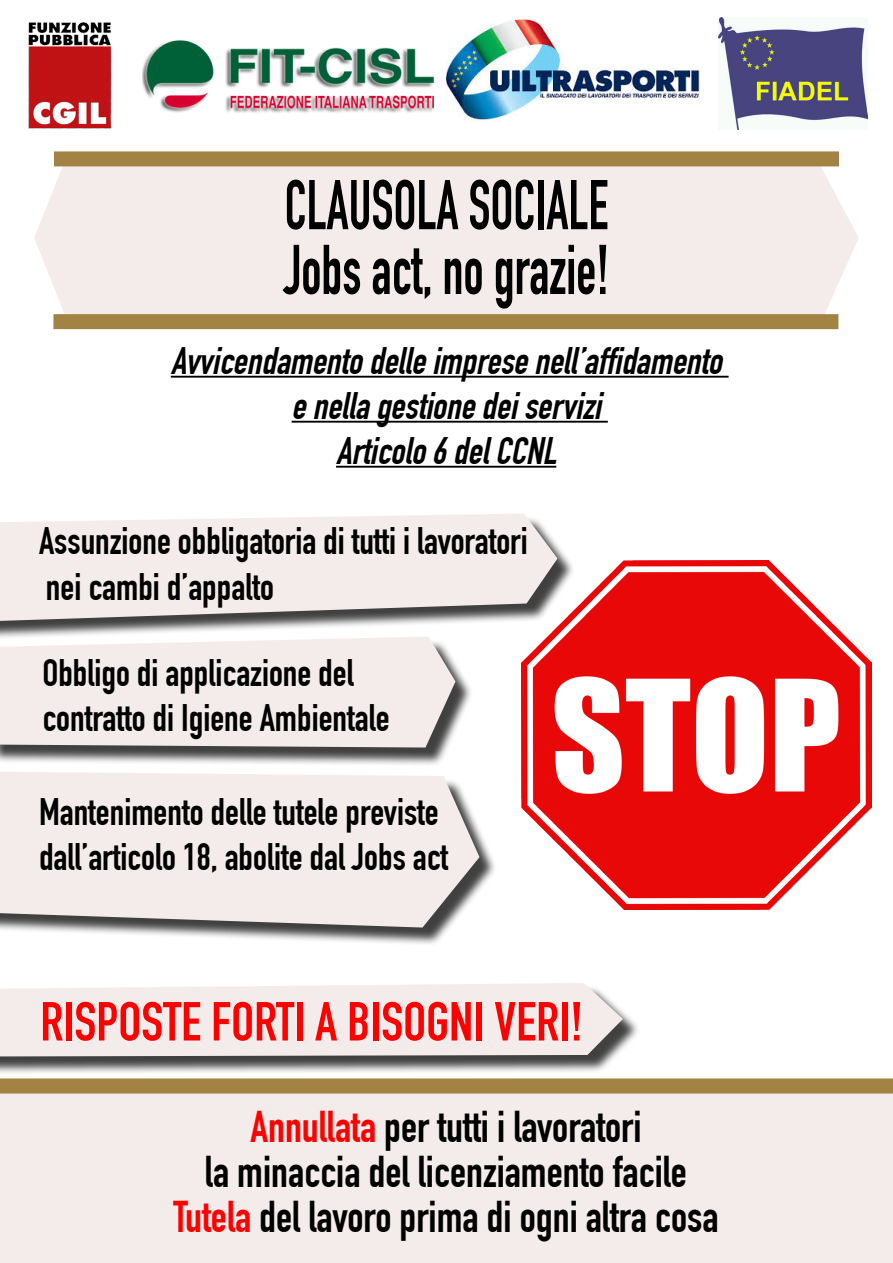
<style>
.page{position:relative;width:893px;height:1263px;background:#fff}
.page>*{position:absolute;margin:0;border:0;box-sizing:border-box;transform-origin:0 0}
.t1{font:700 69.15px "DIN Condensed";color:#000;scale:.78 1}
.t2{font:700 54px "DIN Condensed";color:#f00}
.t3{font:700 43.5px "DIN Condensed";color:#000}
.t4{font:700 37.5px/45px "DIN Condensed";color:#000}
.t5{font:italic 700 37.5px "DIN Condensed";color:#000}
.s1{color:#f00}
</style>
<div class="page">
<img style="left:521px;top:560px;width:350px;height:350px">
<div style="left:0;top:516px;width:575px;height:124px;background:#000;opacity:.75"></div>
<svg style="left:0;top:513px;width:557px;height:108px;background:#e6e0de"></svg>
<div style="left:0;top:774px;width:497px;height:172px;background:#000;opacity:.75"></div>
<svg style="left:0;top:772px;width:479px;height:155px;background:#eae3e1"></svg>
<div style="left:0;top:639px;width:473px;height:127px;background:#000;opacity:.75"></div>
<svg style="left:0;top:636px;width:455px;height:111px;background:#f0e8e6"></svg>
<div style="left:0;top:1078px;width:893px;height:185px;background:#f4ecea"></div>
<div style="left:34px;top:166px;width:825px;height:152px;background:#f4ecea"></div>
<hr style="left:171px;top:376px;width:558px;height:2px;background:#000">
<hr style="left:292px;top:421px;width:316px;height:2px;background:#000">
<hr style="left:336px;top:466px;width:220px;height:2px;background:#000">
<img style="left:28px;top:21px;width:84px;height:108px">
<img style="left:143px;top:40px;width:291px;height:73px">
<img style="left:446px;top:19px;width:254px;height:103px">
<img style="left:718px;top:17px;width:149px;height:113px">
<div style="left:54px;top:151px;width:785px;height:15px;background:#a28343"></div>
<div style="left:53px;top:314px;width:785px;height:15px;background:#a28343"></div>
<div style="left:0;top:985px;width:640px;height:90px;background:#000;opacity:.75"></div>
<svg style="left:0;top:983px;width:623px;height:73px;background:#f1e9e8"></svg>
<div style="left:0;top:1078px;width:893px;height:15px;background:#a28343"></div>
<p class="t1" style="left:285px;top:164px;width:417px">CLAUSOLA SOCIALE</p>
<p class="t1" style="left:284px;top:229px;width:419px">Jobs act, no grazie!</p>
<p class="t5" style="left:171px;top:339px;width:561px">Avvicendamentodelleimpresenell’affidamento</p>
<p class="t5" style="left:292px;top:384px;width:319px">enellagestionedeiservizi</p>
<p class="t5" style="left:336px;top:429px;width:230px">Articolo6delCCNL</p>
<p class="t4" style="left:39px;top:519px;width:490px">Assunzione obbligatoria di tutti i lavoratori</p>
<p class="t4" style="left:46px;top:564px;width:229px">nei cambi d’appalto</p>
<p class="t4" style="left:42px;top:651px;width:313px">Obbligo di applicazione del</p>
<p class="t4" style="left:42px;top:696px;width:349px">contratto di Igiene Ambientale</p>
<p class="t4" style="left:39px;top:790px;width:411px">Mantenimento delle tutele previste dall’articolo 18, abolite dal Jobs act</p>
<p class="t2" style="left:40px;top:990px;width:544px">RISPOSTE FORTI A BISOGNI VERI!</p>
<p class="t3" style="left:250px;top:1102px;width:393px"><span class="s1">Annullata</span> per tutti i lavoratori</p>
<p class="t3" style="left:205px;top:1147px;width:483px">la minaccia del licenziamento facile</p>
<p class="t3" style="left:173px;top:1192px;width:547px"><span class="s1">Tutela</span> del lavoro prima di ogni altra cosa</p>
</div>
